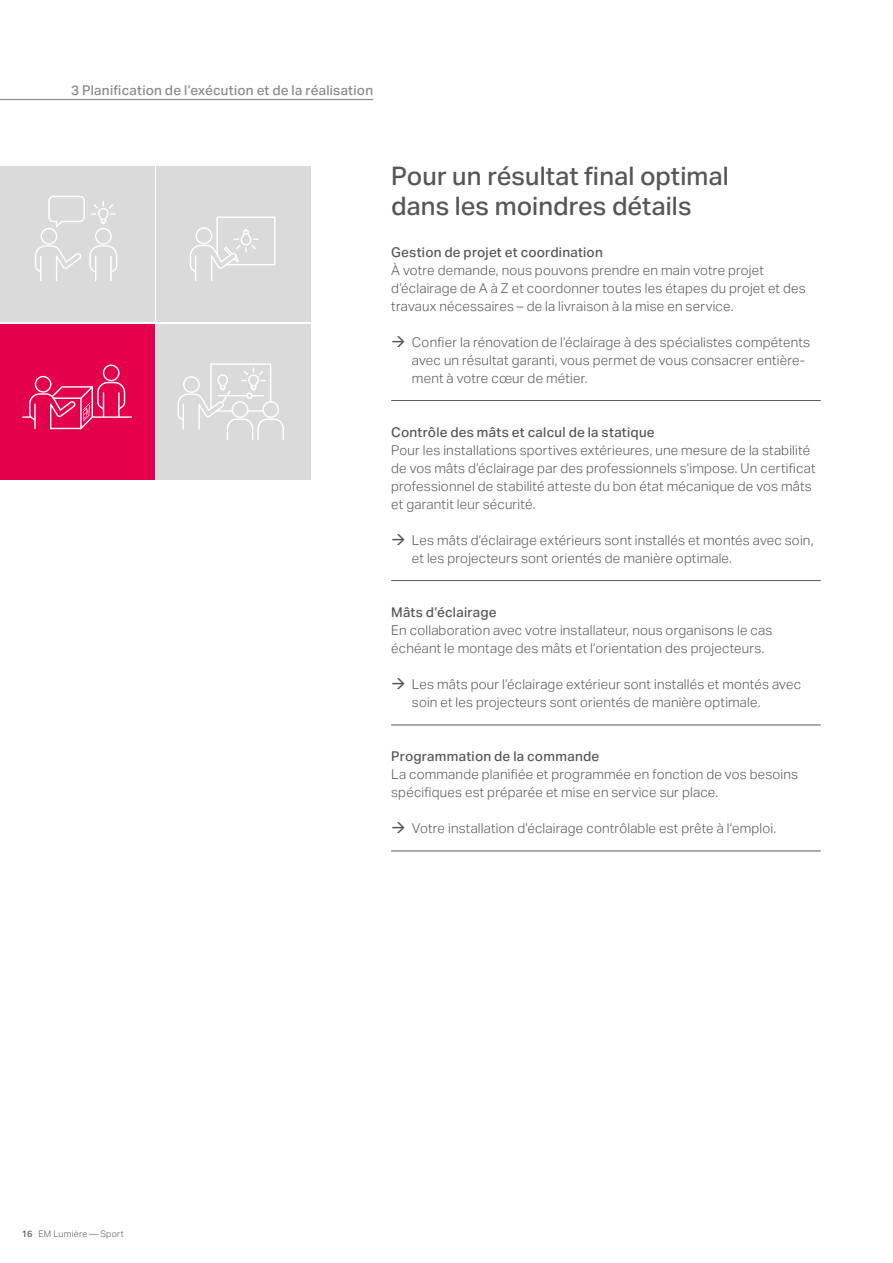
<style>
.page{position:relative;width:893px;height:1263px;background:#fff}
.page>*{position:absolute;margin:0;border:0;box-sizing:border-box;transform-origin:0 0}
.t1{font:500 25.5px/30px "Aktiv Grotesk";letter-spacing:.005em;color:#555756}
.t2{font:300 13.5px/18px "Aktiv Grotesk";letter-spacing:.015em;color:#555756}
.t3{font:500 13.5px "Aktiv Grotesk";letter-spacing:.02em;color:#555756}
.t4{font:500 13.5px "Aktiv Grotesk";letter-spacing:.015em;color:#878988}
.t5{font:300 9px "Aktiv Grotesk";letter-spacing:.03em;color:#555756}
.s1{font-weight:500}
</style>
<div class="page">
<div style="left:0;top:167px;width:155px;height:155px;background:#dadada"></div>
<div style="left:156px;top:167px;width:155px;height:155px;background:#dadada"></div>
<div style="left:0;top:324px;width:155px;height:155px;background:#e5004b"></div>
<div style="left:156px;top:324px;width:155px;height:155px;background:#dadada"></div>
<svg style="left:177px;top:363px;width:107px;height:77px"></svg>
<hr style="left:91px;top:416px;width:41px;height:2px;background:#fff">
<svg style="left:22px;top:364px;width:103px;height:65px"></svg>
<svg style="left:35px;top:196px;width:82px;height:85px"></svg>
<svg style="left:190px;top:217px;width:86px;height:64px"></svg>
<hr style="left:0;top:99px;width:373px;height:1px;background:#878988">
<hr style="left:391px;top:400px;width:430px;height:1px;background:#555756">
<hr style="left:391px;top:580px;width:430px;height:1px;background:#555756">
<hr style="left:391px;top:725px;width:430px;height:1px;background:#555756">
<hr style="left:391px;top:851px;width:430px;height:1px;background:#555756">
<p class="t4" style="left:71px;top:82px;width:303px">3 Planification de l’exécution et de la réalisation</p>
<h1 class="t1" style="left:391px;top:161px;width:339px">Pour un résultat final optimal dans les moindres détails</h1>
<p class="t3" style="left:391px;top:244px;width:213px">Gestion de projet et coordination</p>
<p class="t2" style="left:391px;top:261px;width:416px">À votre demande, nous pouvons prendre en main votre projet d’éclairage de A à Z et coordonner toutes les étapes du projet et des travaux nécessaires – de la livraison à la mise en service.</p>
<p class="t2" style="left:412px;top:333px;width:400px;text-indent:-21px">→ Confier la rénovation de l’éclairage à des spécialistes compétents avec un résultat garanti, vous permet de vous consacrer entière&shy;ment à votre cœur de métier.</p>
<p class="t3" style="left:391px;top:424px;width:265px">Contrôle des mâts et calcul de la statique</p>
<p class="t2" style="left:391px;top:441px;width:426px">Pour les installations sportives extérieures, une mesure de la stabilité de vos mâts d’éclairage par des professionnels s’impose. Un certificat professionnel de stabilité atteste du bon état mécanique de vos mâts et garantit leur sécurité.</p>
<p class="t2" style="left:412px;top:531px;width:403px;text-indent:-21px">→ Les mâts d’éclairage extérieurs sont installés et montés avec soin, et les projecteurs sont orientés de manière optimale.</p>
<p class="t3" style="left:391px;top:604px;width:107px">Mâts d’éclairage</p>
<p class="t2" style="left:391px;top:621px;width:383px">En collaboration avec votre installateur, nous organisons le cas échéant le montage des mâts et l’orientation des projecteurs.</p>
<p class="t2" style="left:412px;top:675px;width:391px;text-indent:-21px">→ Les mâts pour l’éclairage extérieur sont installés et montés avec soin et les projecteurs sont orientés de manière optimale.</p>
<p class="t3" style="left:391px;top:748px;width:209px">Programmation de la commande</p>
<p class="t2" style="left:391px;top:765px;width:408px">La commande planifiée et programmée en fonction de vos besoins spécifiques est préparée et mise en service sur place.</p>
<p class="t2" style="left:391px;top:819px;width:386px">→ Votre installation d’éclairage contrôlable est prête à l’emploi.</p>
<p class="t5" style="left:22px;top:1228px;width:104px"><span class="s1">16</span> EM Lumière — Sport</p>
</div>
